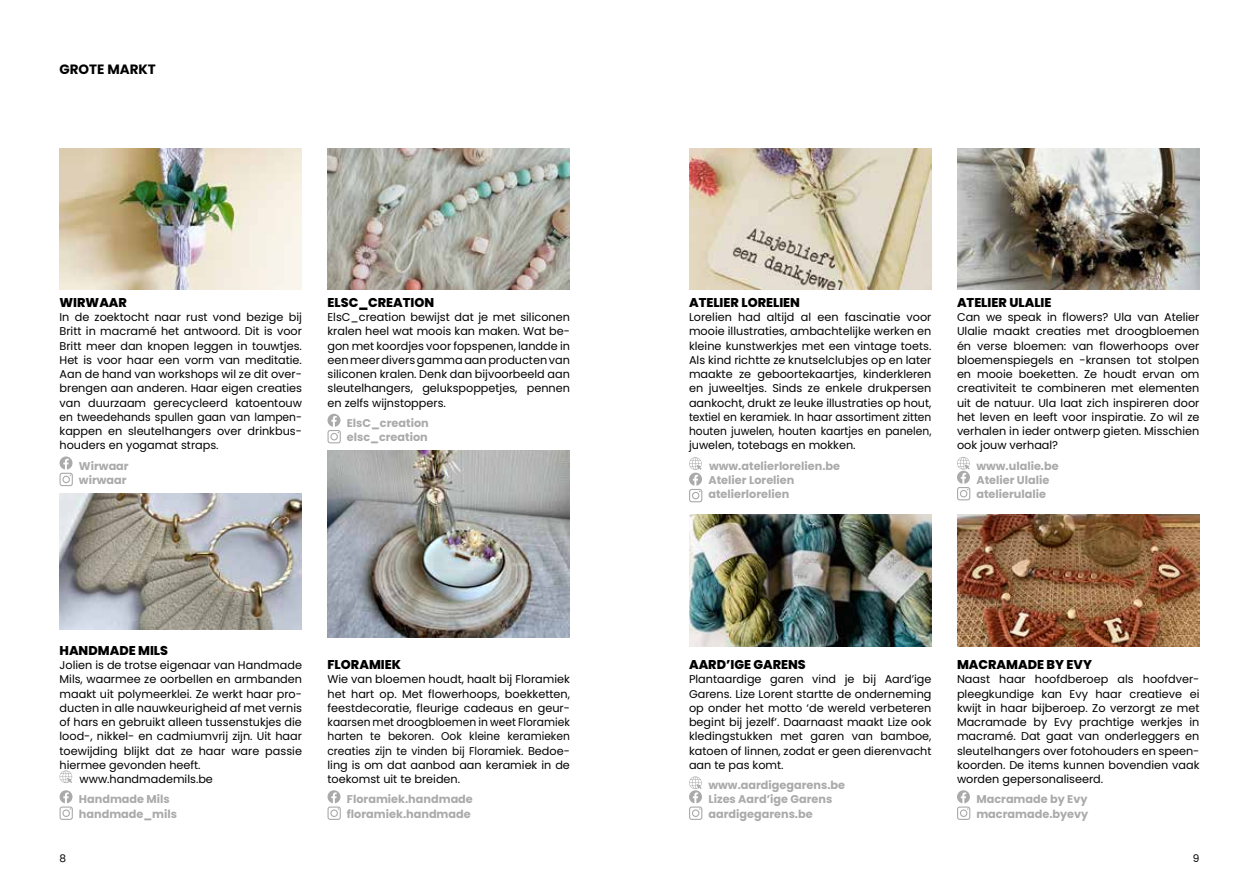
<style>
.page{position:relative;width:1259px;height:893px;background:#fff}
.page>*{position:absolute;margin:0;border:0;box-sizing:border-box;transform-origin:0 0}
.t1{font:700 13.5px "Poppins";color:#000}
.t2{font:800 12.75px "Poppins";color:#000}
.t3{font:11.25px/14.2px "Poppins";color:#000;text-align:justify}
.t4{font:700 11.25px/14.2px "Poppins";color:#aaa}
.t5{font:10.5px "Poppins";color:#000}
</style>
<div class="page">
<svg style="left:689px;top:457px;width:13px;height:45px"></svg>
<svg style="left:689px;top:776px;width:13px;height:44px"></svg>
<svg style="left:60px;top:456px;width:13px;height:30px"></svg>
<svg style="left:60px;top:770px;width:12px;height:13px"></svg>
<svg style="left:60px;top:790px;width:13px;height:30px"></svg>
<svg style="left:957px;top:457px;width:13px;height:43px"></svg>
<svg style="left:957px;top:790px;width:13px;height:30px"></svg>
<svg style="left:327px;top:414px;width:14px;height:29px"></svg>
<svg style="left:327px;top:790px;width:14px;height:30px"></svg>
<img style="left:60px;top:149px;width:242px;height:140px">
<img style="left:689px;top:149px;width:242px;height:140px">
<img style="left:689px;top:514px;width:242px;height:132px">
<img style="left:327px;top:149px;width:243px;height:140px">
<img style="left:957px;top:149px;width:242px;height:140px">
<img style="left:957px;top:514px;width:242px;height:132px">
<img style="left:327px;top:451px;width:243px;height:187px">
<img style="left:60px;top:493px;width:242px;height:136px">
<p class="t1" style="left:60px;top:61px;width:98px">GROTE MARKT</p>
<p class="t2" style="left:60px;top:295px;width:69px">WIRWAAR</p>
<p class="t3" style="left:60px;top:310px;width:244px">In de zoektocht naar rust vond bezige bij Britt in macramé het antwoord. Dit is voor Britt meer dan knopen leggen in touwtjes.<br>Het is voor haar een vorm van meditatie.<br>Aan de hand van workshops wil ze dit over&shy;brengen aan anderen. Haar eigen creaties van duurzaam gerecycleerd katoentouw en tweedehands spullen gaan van lampen&shy;kappen en sleutelhangers over drinkbus&shy;houders en yogamat straps.</p>
<p class="t4" style="left:79px;top:459px;width:51px">Wirwaar wirwaar</p>
<p class="t2" style="left:327px;top:295px;width:108px">ELSC_CREATION</p>
<p class="t3" style="left:327px;top:310px;width:244px">ElsC_creation bewijst dat je met siliconen kralen heel wat moois kan maken. Wat be&shy;gon met koordjes voor fopspenen, landde in een meer divers gamma aan producten van siliconen kralen. Denk dan bijvoorbeeld aan sleutelhangers, gelukspoppetjes, pennen en zelfs wijnstoppers.</p>
<p class="t4" style="left:347px;top:416px;width:83px">ElsC_creation elsc_creation</p>
<p class="t2" style="left:60px;top:643px;width:110px">HANDMADE MILS</p>
<p class="t3" style="left:60px;top:658px;width:244px">Jolien is de trotse eigenaar van Handmade</p>
<p class="t3" style="left:60px;top:672px;width:244px">Mils, waarmee ze oorbellen en armbanden</p>
<p class="t3" style="left:60px;top:687px;width:244px">maakt uit polymeerklei. Ze werkt haar pro-</p>
<p class="t3" style="left:60px;top:701px;width:244px">ducten in alle nauwkeurigheid af met vernis</p>
<p class="t3" style="left:60px;top:715px;width:244px">of hars en gebruikt alleen tussenstukjes die</p>
<p class="t3" style="left:60px;top:729px;width:244px">lood-, nikkel- en cadmiumvrij zijn. Uit haar</p>
<p class="t3" style="left:60px;top:744px;width:244px">toewijding blijkt dat ze haar ware passie</p>
<p class="t3" style="left:60px;top:758px;width:143px">hiermee gevonden heeft.</p>
<p class="t3" style="left:80px;top:772px;width:135px">www.handmademils.be</p>
<p class="t4" style="left:79px;top:792px;width:100px">Handmade Mils handmade_mils</p>
<p class="t2" style="left:327px;top:657px;width:75px">FLORAMIEK</p>
<p class="t3" style="left:327px;top:672px;width:244px">Wie van bloemen houdt, haalt bij Floramiek het hart op. Met flowerhoops, boekketten, feestdecoratie, fleurige cadeaus en geur&shy;kaarsen met droogbloemen in weet Floramiek harten te bekoren. Ook kleine keramieken creaties zijn te vinden bij Floramiek. Bedoe&shy;ling is om dat aanbod aan keramiek in de toekomst uit te breiden.</p>
<p class="t4" style="left:347px;top:792px;width:127px">Floramiek.handmade floramiek.handmade</p>
<p class="t2" style="left:689px;top:295px;width:112px">ATELIER LORELIEN</p>
<p class="t3" style="left:689px;top:310px;width:244px">Lorelien had altijd al een fascinatie voor mooie illustraties, ambachtelijke werken en kleine kunstwerkjes met een vintage toets.<br>Als kind richtte ze knutselclubjes op en later maakte ze geboortekaartjes, kinderkleren en juweeltjes. Sinds ze enkele drukpersen aankocht, drukt ze leuke illustraties op hout, textiel en keramiek. In haar assortiment zitten houten juwelen, houten kaartjes en panelen, juwelen, totebags en mokken.</p>
<p class="t4" style="left:708px;top:459px;width:133px">www.atelierlorelien.be<br>Atelier Lorelien atelierlorelien</p>
<p class="t2" style="left:957px;top:295px;width:96px">ATELIER ULALIE</p>
<p class="t3" style="left:957px;top:310px;width:244px">Can we speak in flowers? Ula van Atelier Ulalie maakt creaties met droogbloemen én verse bloemen: van flowerhoops over bloemenspiegels en -kransen tot stolpen en mooie boeketten. Ze houdt ervan om creativiteit te combineren met elementen uit de natuur. Ula laat zich inspireren door het leven en leeft voor inspiratie. Zo wil ze verhalen in ieder ontwerp gieten. Misschien ook jouw verhaal?</p>
<p class="t4" style="left:976px;top:459px;width:84px">www.ulalie.be<br>Atelier Ulalie atelierulalie</p>
<p class="t2" style="left:689px;top:657px;width:118px">AARD’IGE GARENS</p>
<p class="t3" style="left:689px;top:672px;width:244px">Plantaardige garen vind je bij Aard’ige Garens. Lize Lorent startte de onderneming op onder het motto ‘de wereld verbeteren begint bij jezelf’. Daarnaast maakt Lize ook kledingstukken met garen van bamboe, katoen of linnen, zodat er geen dierenvacht aan te pas komt.</p>
<p class="t4" style="left:708px;top:778px;width:138px">www.aardigegarens.be<br>Lizes Aard’ige Garens aardigegarens.be</p>
<p class="t2" style="left:957px;top:657px;width:136px">MACRAMADE BY EVY</p>
<p class="t3" style="left:957px;top:672px;width:244px">Naast haar hoofdberoep als hoofdver&shy;pleegkundige kan Evy haar creatieve ei kwijt in haar bijberoep. Zo verzorgt ze met Macramade by Evy prachtige werkjes in macramé. Dat gaat van onderleggers en sleutelhangers over fotohouders en speen&shy;koorden. De items kunnen bovendien vaak worden gepersonaliseerd.</p>
<p class="t4" style="left:976px;top:792px;width:113px">Macramade by Evy macramade.byevy</p>
<p class="t5" style="left:60px;top:852px;width:8px">8</p>
<p class="t5" style="left:1192px;top:852px;width:8px">9</p>
</div>
